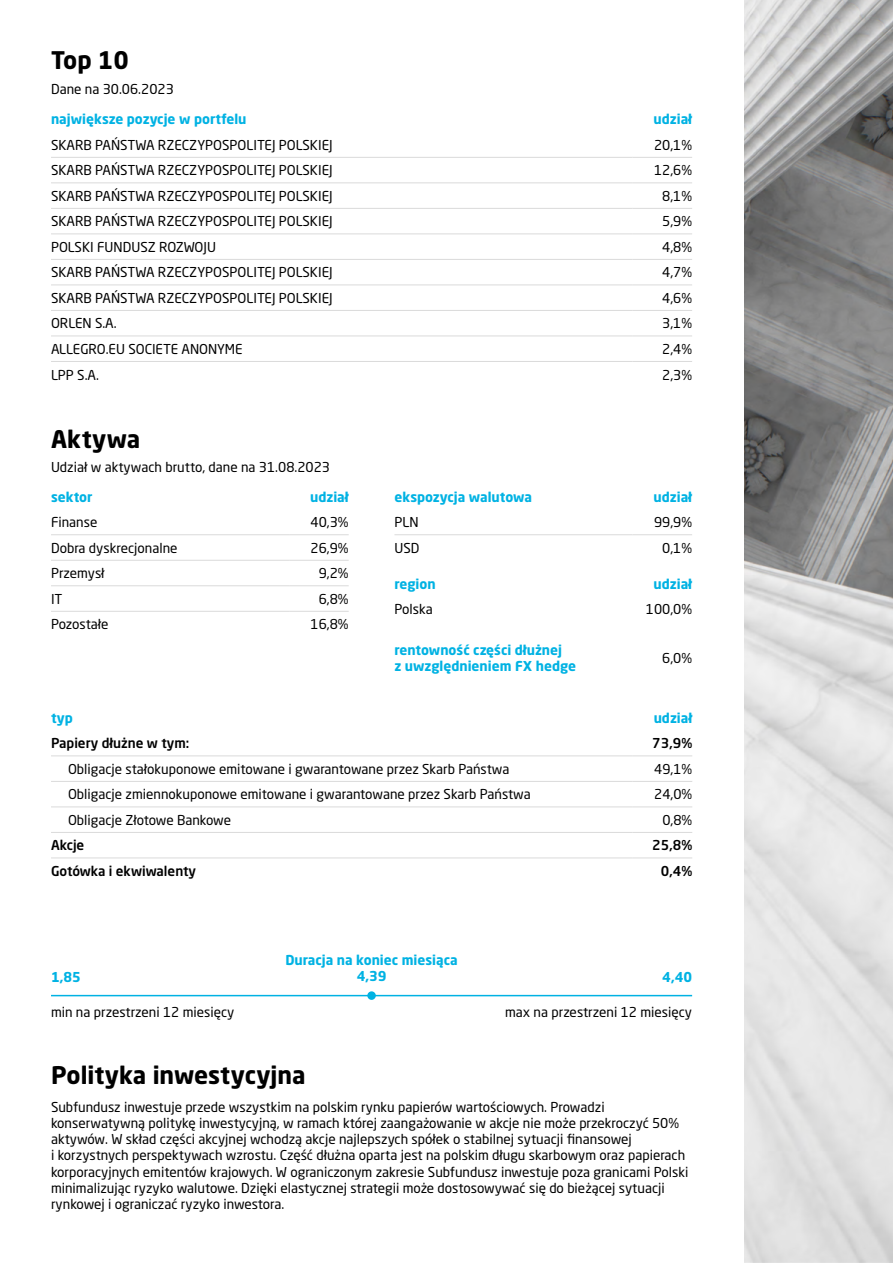
<style>
.page{position:relative;width:893px;height:1263px;background:#fff}
.page>*{position:absolute;margin:0;border:0;box-sizing:border-box;transform-origin:0 0}
.t1{font:700 24px "Neo Sans Pro";color:#000}
.t2{font:13.5px/16.2px "Neo Sans Pro";color:#000}
.t3{font:700 13.5px/16.2px "Neo Sans Pro";color:#00b2e3;text-align:center}
.t4{font:500 13.5px "Neo Sans Pro";color:#000}
</style>
<div class="page">
<img style="left:744px;top:0;width:149px;height:1263px">
<hr style="left:51px;top:157px;width:582px;height:1px;background:#dadada">
<hr style="left:633px;top:157px;width:59px;height:1px;background:#dadada">
<hr style="left:51px;top:182px;width:582px;height:1px;background:#dadada">
<hr style="left:633px;top:182px;width:59px;height:1px;background:#dadada">
<hr style="left:51px;top:208px;width:582px;height:1px;background:#dadada">
<hr style="left:633px;top:208px;width:59px;height:1px;background:#dadada">
<hr style="left:51px;top:233px;width:582px;height:1px;background:#dadada">
<hr style="left:633px;top:233px;width:59px;height:1px;background:#dadada">
<hr style="left:51px;top:259px;width:582px;height:1px;background:#dadada">
<hr style="left:633px;top:259px;width:59px;height:1px;background:#dadada">
<hr style="left:51px;top:285px;width:582px;height:1px;background:#dadada">
<hr style="left:633px;top:285px;width:59px;height:1px;background:#dadada">
<hr style="left:51px;top:310px;width:582px;height:1px;background:#dadada">
<hr style="left:633px;top:310px;width:59px;height:1px;background:#dadada">
<hr style="left:51px;top:336px;width:582px;height:1px;background:#dadada">
<hr style="left:633px;top:336px;width:59px;height:1px;background:#dadada">
<hr style="left:51px;top:361px;width:582px;height:1px;background:#dadada">
<hr style="left:633px;top:361px;width:59px;height:1px;background:#dadada">
<hr style="left:51px;top:534px;width:238px;height:1px;background:#dadada">
<hr style="left:289px;top:534px;width:60px;height:1px;background:#dadada">
<hr style="left:51px;top:560px;width:238px;height:1px;background:#dadada">
<hr style="left:289px;top:560px;width:60px;height:1px;background:#dadada">
<hr style="left:51px;top:585px;width:238px;height:1px;background:#dadada">
<hr style="left:289px;top:585px;width:60px;height:1px;background:#dadada">
<hr style="left:51px;top:611px;width:238px;height:1px;background:#dadada">
<hr style="left:289px;top:611px;width:60px;height:1px;background:#dadada">
<hr style="left:394px;top:534px;width:239px;height:1px;background:#dadada">
<hr style="left:633px;top:534px;width:59px;height:1px;background:#dadada">
<hr style="left:51px;top:995px;width:641px;height:1px;background:#00b2e3">
<div style="left:367px;top:991px;width:9px;height:9px;background:#00b2e3;border-radius:50%"></div>
<hr style="left:51px;top:781px;width:582px;height:1px;background:#dadada">
<hr style="left:633px;top:781px;width:59px;height:1px;background:#dadada">
<hr style="left:51px;top:806px;width:582px;height:1px;background:#dadada">
<hr style="left:633px;top:806px;width:59px;height:1px;background:#dadada">
<hr style="left:51px;top:857px;width:582px;height:1px;background:#dadada">
<hr style="left:633px;top:857px;width:59px;height:1px;background:#dadada">
<hr style="left:51px;top:755px;width:582px;height:1px;background:#dadada">
<hr style="left:633px;top:755px;width:59px;height:1px;background:#dadada">
<hr style="left:51px;top:832px;width:582px;height:1px;background:#dadada">
<hr style="left:633px;top:832px;width:59px;height:1px;background:#dadada">
<h1 class="t1" style="left:51px;top:45px;width:79px">Top 10</h1>
<p class="t2" style="left:51px;top:81px;width:124px">Dane na 30.06.2023</p>
<p class="t3" style="left:51px;top:111px;width:197px">największe pozycje w portfelu</p>
<p class="t2" style="left:51px;top:136px;width:283px">SKARB PAŃSTWA RZECZYPOSPOLITEJ POLSKIEJ</p>
<p class="t3" style="left:653px;top:111px;width:40px">udział</p>
<p class="t2" style="left:654px;top:136px;width:40px">20,1%</p>
<p class="t2" style="left:51px;top:162px;width:283px">SKARB PAŃSTWA RZECZYPOSPOLITEJ POLSKIEJ</p>
<p class="t2" style="left:654px;top:162px;width:40px">12,6%</p>
<p class="t2" style="left:51px;top:188px;width:283px">SKARB PAŃSTWA RZECZYPOSPOLITEJ POLSKIEJ</p>
<p class="t2" style="left:662px;top:188px;width:31px">8,1%</p>
<p class="t2" style="left:51px;top:213px;width:283px">SKARB PAŃSTWA RZECZYPOSPOLITEJ POLSKIEJ</p>
<p class="t2" style="left:662px;top:213px;width:31px">5,9%</p>
<p class="t2" style="left:51px;top:239px;width:166px">POLSKI FUNDUSZ ROZWOJU</p>
<p class="t2" style="left:662px;top:239px;width:31px">4,8%</p>
<p class="t2" style="left:51px;top:264px;width:283px">SKARB PAŃSTWA RZECZYPOSPOLITEJ POLSKIEJ</p>
<p class="t2" style="left:662px;top:264px;width:31px">4,7%</p>
<p class="t2" style="left:51px;top:290px;width:283px">SKARB PAŃSTWA RZECZYPOSPOLITEJ POLSKIEJ</p>
<p class="t2" style="left:662px;top:290px;width:31px">4,6%</p>
<p class="t2" style="left:51px;top:315px;width:67px">ORLEN S.A.</p>
<p class="t2" style="left:662px;top:315px;width:31px">3,1%</p>
<p class="t2" style="left:51px;top:341px;width:193px">ALLEGRO.EU SOCIETE ANONYME</p>
<p class="t2" style="left:662px;top:341px;width:31px">2,4%</p>
<p class="t2" style="left:51px;top:366px;width:50px">LPP S.A.</p>
<p class="t2" style="left:662px;top:366px;width:31px">2,3%</p>
<h1 class="t1" style="left:51px;top:424px;width:91px">Aktywa</h1>
<p class="t2" style="left:51px;top:459px;width:281px">Udział w aktywach brutto, dane na 31.08.2023</p>
<p class="t3" style="left:51px;top:488px;width:43px">sektor</p>
<p class="t3" style="left:310px;top:488px;width:40px">udział</p>
<p class="t2" style="left:51px;top:514px;width:48px">Finanse</p>
<p class="t2" style="left:311px;top:514px;width:40px">40,3%</p>
<p class="t2" style="left:51px;top:539px;width:128px">Dobra dyskrecjonalne</p>
<p class="t2" style="left:311px;top:539px;width:40px">26,9%</p>
<p class="t2" style="left:51px;top:565px;width:55px">Przemysł</p>
<p class="t2" style="left:319px;top:565px;width:31px">9,2%</p>
<p class="t2" style="left:51px;top:590px;width:13px">IT</p>
<p class="t2" style="left:319px;top:590px;width:31px">6,8%</p>
<p class="t2" style="left:51px;top:616px;width:59px">Pozostałe</p>
<p class="t2" style="left:311px;top:616px;width:40px">16,8%</p>
<p class="t3" style="left:394px;top:488px;width:139px">ekspozycja walutowa</p>
<p class="t3" style="left:653px;top:488px;width:40px">udział</p>
<p class="t2" style="left:394px;top:514px;width:26px">PLN</p>
<p class="t2" style="left:654px;top:514px;width:40px">99,9%</p>
<p class="t2" style="left:394px;top:540px;width:27px">USD</p>
<p class="t2" style="left:662px;top:540px;width:31px">0,1%</p>
<p class="t3" style="left:394px;top:575px;width:43px">region</p>
<p class="t3" style="left:653px;top:575px;width:40px">udział</p>
<p class="t2" style="left:394px;top:601px;width:40px">Polska</p>
<p class="t2" style="left:646px;top:601px;width:48px">100,0%</p>
<p class="t3" style="left:394px;top:642px;width:183px;text-align:left">rentowność części dłużnej<br>z uwzględnieniem FX hedge</p>
<p class="t2" style="left:662px;top:650px;width:31px">6,0%</p>
<p class="t3" style="left:51px;top:709px;width:23px">typ</p>
<p class="t3" style="left:654px;top:709px;width:40px">udział</p>
<p class="t4" style="left:51px;top:735px;width:140px">Papiery dłużne w tym:</p>
<p class="t4" style="left:652px;top:735px;width:41px">73,9%</p>
<p class="t2" style="left:68px;top:760px;width:443px">Obligacje stałokuponowe emitowane i gwarantowane przez Skarb Państwa</p>
<p class="t2" style="left:654px;top:760px;width:40px">49,1%</p>
<p class="t2" style="left:68px;top:786px;width:464px">Obligacje zmiennokuponowe emitowane i gwarantowane przez Skarb Państwa</p>
<p class="t2" style="left:654px;top:786px;width:40px">24,0%</p>
<p class="t2" style="left:68px;top:811px;width:165px">Obligacje Złotowe Bankowe</p>
<p class="t2" style="left:662px;top:811px;width:31px">0,8%</p>
<p class="t4" style="left:51px;top:837px;width:35px">Akcje</p>
<p class="t4" style="left:652px;top:837px;width:41px">25,8%</p>
<p class="t4" style="left:51px;top:862px;width:147px">Gotówka i ekwiwalenty</p>
<p class="t4" style="left:661px;top:862px;width:33px">0,4%</p>
<p class="t3" style="left:285px;top:951px;width:174px">Duracja na koniec miesiąca<br>4,39</p>
<p class="t3" style="left:51px;top:968px;width:31px">1,85</p>
<p class="t3" style="left:662px;top:968px;width:31px">4,40</p>
<p class="t2" style="left:51px;top:1004px;width:185px">min na przestrzeni 12 miesięcy</p>
<p class="t2" style="left:505px;top:1004px;width:188px">max na przestrzeni 12 miesięcy</p>
<h1 class="t1" style="left:51px;top:1059px;width:256px">Polityka inwestycyjna</h1>
<p class="t2" style="left:51px;top:1098px;width:639px">Subfundusz inwestuje przede wszystkim na polskim rynku papierów wartościowych. Prowadzi konserwatywną politykę inwestycyjną, w ramach której zaangażowanie w akcje nie może przekroczyć 50% aktywów. W skład części akcyjnej wchodzą akcje najlepszych spółek o stabilnej sytuacji finansowej<br>i korzystnych perspektywach wzrostu. Część dłużna oparta jest na polskim długu skarbowym oraz papierach korporacyjnych emitentów krajowych. W ograniczonym zakresie Subfundusz inwestuje poza granicami Polski minimalizując ryzyko walutowe. Dzięki elastycznej strategii może dostosowywać się do bieżącej sytuacji rynkowej i ograniczać ryzyko inwestora.</p>
</div>
